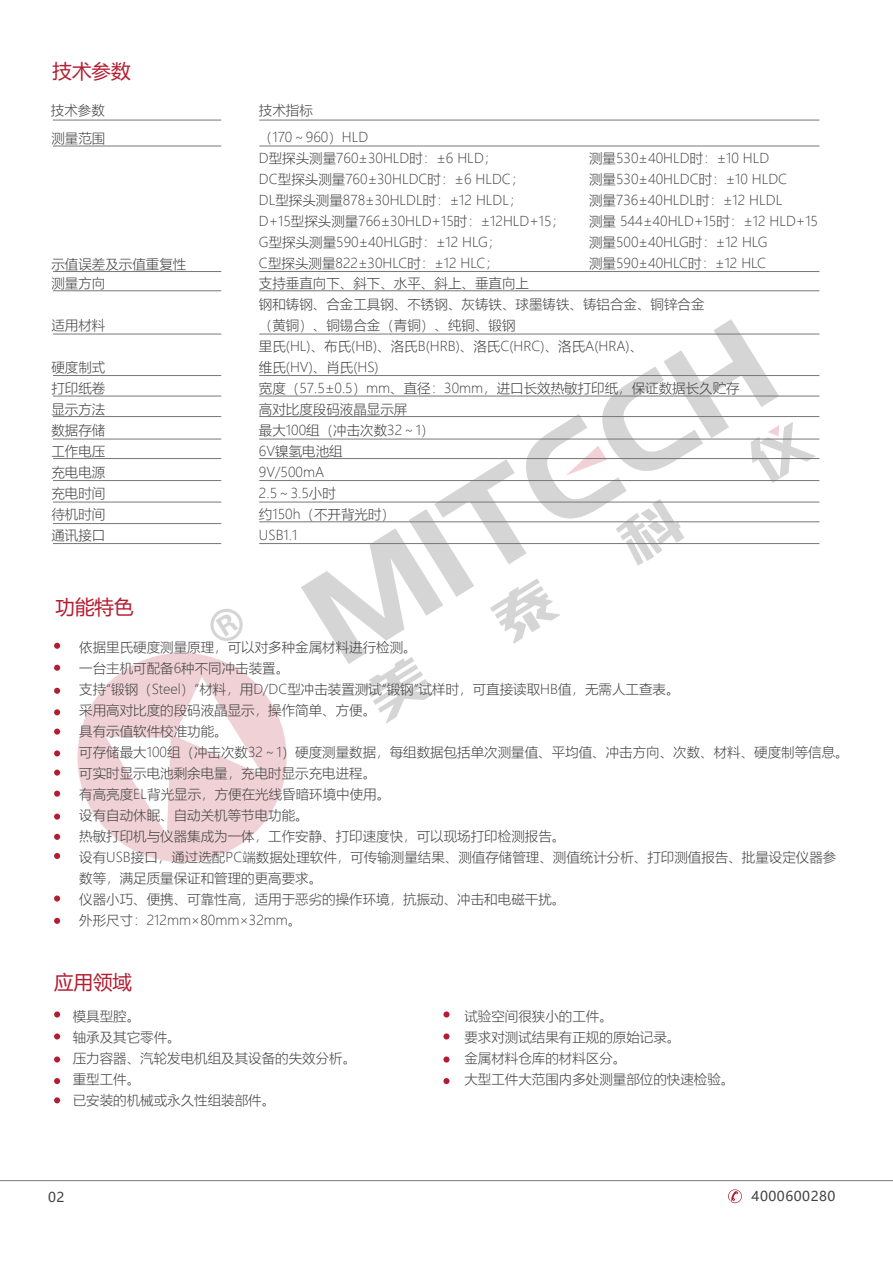
<style>
.page{position:relative;width:893px;height:1263px;background:#fff}
.page>*{position:absolute;margin:0;border:0;box-sizing:border-box;transform-origin:0 0}
.t1{font:19.5px "Microsoft Ya Hei";color:#b31d31}
.t2{font:300 13.5px/21px "Microsoft Ya Hei";color:#424141}
.t3{font:13.5px "Microsoft Ya Hei";letter-spacing:.04em;color:#424242}
</style>
<div class="page">
<svg style="left:364px;top:422px;width:452px;height:301px"></svg>
<svg style="left:301px;top:319px;width:478px;height:345px"></svg>
<svg style="left:210px;top:609px;width:33px;height:32px"></svg>
<svg style="left:77px;top:653px;width:210px;height:209px"></svg>
<svg style="left:728px;top:1189px;width:14px;height:14px"></svg>
<svg style="left:54px;top:643px;width:6px;height:6px"></svg>
<svg style="left:54px;top:665px;width:6px;height:6px"></svg>
<svg style="left:54px;top:688px;width:6px;height:6px"></svg>
<svg style="left:54px;top:709px;width:6px;height:6px"></svg>
<div style="left:54px;top:728px;width:6px;height:7px;background:#b31d31;border-radius:50%"></div>
<div style="left:54px;top:769px;width:6px;height:7px;background:#b31d31;border-radius:50%"></div>
<svg style="left:54px;top:750px;width:6px;height:6px"></svg>
<svg style="left:54px;top:791px;width:6px;height:6px"></svg>
<div style="left:54px;top:813px;width:6px;height:7px;background:#b31d31;border-radius:50%"></div>
<svg style="left:54px;top:853px;width:6px;height:6px"></svg>
<svg style="left:54px;top:834px;width:6px;height:6px"></svg>
<svg style="left:54px;top:918px;width:6px;height:6px"></svg>
<svg style="left:54px;top:895px;width:6px;height:6px"></svg>
<svg style="left:54px;top:1011px;width:6px;height:6px"></svg>
<svg style="left:54px;top:1033px;width:6px;height:6px"></svg>
<svg style="left:54px;top:1056px;width:6px;height:6px"></svg>
<svg style="left:54px;top:1078px;width:6px;height:6px"></svg>
<svg style="left:54px;top:1097px;width:6px;height:6px"></svg>
<svg style="left:443px;top:1011px;width:6px;height:6px"></svg>
<svg style="left:443px;top:1033px;width:6px;height:6px"></svg>
<svg style="left:443px;top:1056px;width:6px;height:6px"></svg>
<svg style="left:443px;top:1078px;width:6px;height:6px"></svg>
<h1 class="t1" style="left:53px;top:58px;width:80px">技术参数</h1>
<p class="t2" style="left:51px;top:99px;width:55px">技术参数</p>
<p class="t2" style="left:259px;top:96px;width:111px;line-height:27.3px">技术指标<br>（170～960）HLD</p>
<p class="t2" style="left:259px;top:147px;width:308px">D型探头测量760±30HLD时：±6 HLD；<br>DC型探头测量760±30HLDC时：±6 HLDC；<br>DL型探头测量878±30HLDL时：±12 HLDL；<br>D+15型探头测量766±30HLD+15时：±12HLD+15；<br>G型探头测量590±40HLG时：±12 HLG；<br>C型探头测量822±30HLC时：±12 HLC；</p>
<p class="t2" style="left:589px;top:147px;width:230px">测量530±40HLD时：±10 HLD<br>测量530±40HLDC时：±10 HLDC<br>测量736±40HLDL时：±12 HLDL<br>测量 544±40HLD+15时：±12 HLD+15测量500±40HLG时：±12 HLG<br>测量590±40HLC时：±12 HLC</p>
<p class="t2" style="left:51px;top:127px;width:55px">测量范围</p>
<p class="t2" style="left:51px;top:253px;width:136px">示值误差及示值重复性</p>
<p class="t2" style="left:51px;top:272px;width:55px">测量方向</p>
<p class="t2" style="left:51px;top:314px;width:55px">适用材料</p>
<p class="t2" style="left:51px;top:356px;width:55px;text-align:justify">硬度制式打印纸卷显示方法数据存储工作电压充电电源充电时间待机时间通讯接口</p>
<h1 class="t1" style="left:56px;top:594px;width:80px">功能特色</h1>
<p class="t2" style="left:259px;top:272px;width:482px">支持垂直向下、斜下、水平、斜上、垂直向上<br>钢和铸钢、合金工具钢、不锈钢、灰铸铁、球墨铸铁、铸铝合金、铜锌合金<br>（黄铜）、铜锡合金（青铜）、纯铜、锻钢<br>里氏(HL)、布氏(HB)、洛氏B(HRB)、洛氏C(HRC)、洛氏A(HRA)、<br>维氏(HV)、肖氏(HS)<br>宽度（57.5±0.5）mm、直径：30mm，进口长效热敏打印纸，保证数据长久贮存高对比度段码液晶显示屏<br>最大100组（冲击次数32～1）<br>6V镍氢电池组<br>9V/500mA<br>2.5～3.5小时<br>约150h（不开背光时）<br>USB1.1</p>
<p class="t2" style="left:79px;top:636px;width:771px">依据里氏硬度测量原理，可以对多种金属材料进行检测。<br>一台主机可配备6种不同冲击装置。<br>支持“锻钢（Steel）”材料，用D/DC型冲击装置测试“锻钢”试样时，可直接读取HB值，无需人工查表。<br>采用高对比度的段码液晶显示，操作简单、方便。<br>具有示值软件校准功能。<br>可存储最大100组（冲击次数32～1）硬度测量数据，每组数据包括单次测量值、平均值、冲击方向、次数、材料、硬度制等信息。可实时显示电池剩余电量，充电时显示充电进程。<br>有高亮度EL背光显示，方便在光线昏暗环境中使用。<br>设有自动休眠、自动关机等节电功能。<br>热敏打印机与仪器集成为一体，工作安静、打印速度快，可以现场打印检测报告。<br>设有USB接口，通过选配PC端数据处理软件，可传输测量结果、测值存储管理、测值统计分析、打印测值报告、批量设定仪器参数等，满足质量保证和管理的更高要求。<br>仪器小巧、便携、可靠性高，适用于恶劣的操作环境，抗振动、冲击和电磁干扰。<br>外形尺寸：212mm×80mm×32mm。</p>
<h1 class="t1" style="left:54px;top:968px;width:80px">应用领域</h1>
<p class="t2" style="left:73px;top:1005px;width:285px">模具型腔。<br>轴承及其它零件。<br>压力容器、汽轮发电机组及其设备的失效分析。重型工件。<br>已安装的机械或永久性组装部件。</p>
<p class="t2" style="left:464px;top:1005px;width:271px">试验空间很狭小的工件。<br>要求对测试结果有正规的原始记录。<br>金属材料仓库的材料区分。<br>大型工件大范围内多处测量部位的快速检验。</p>
<p class="t3" style="left:48px;top:1188px;width:18px">02</p>
<p class="t3" style="left:751px;top:1187px;width:85px">4000600280</p>
</div>
